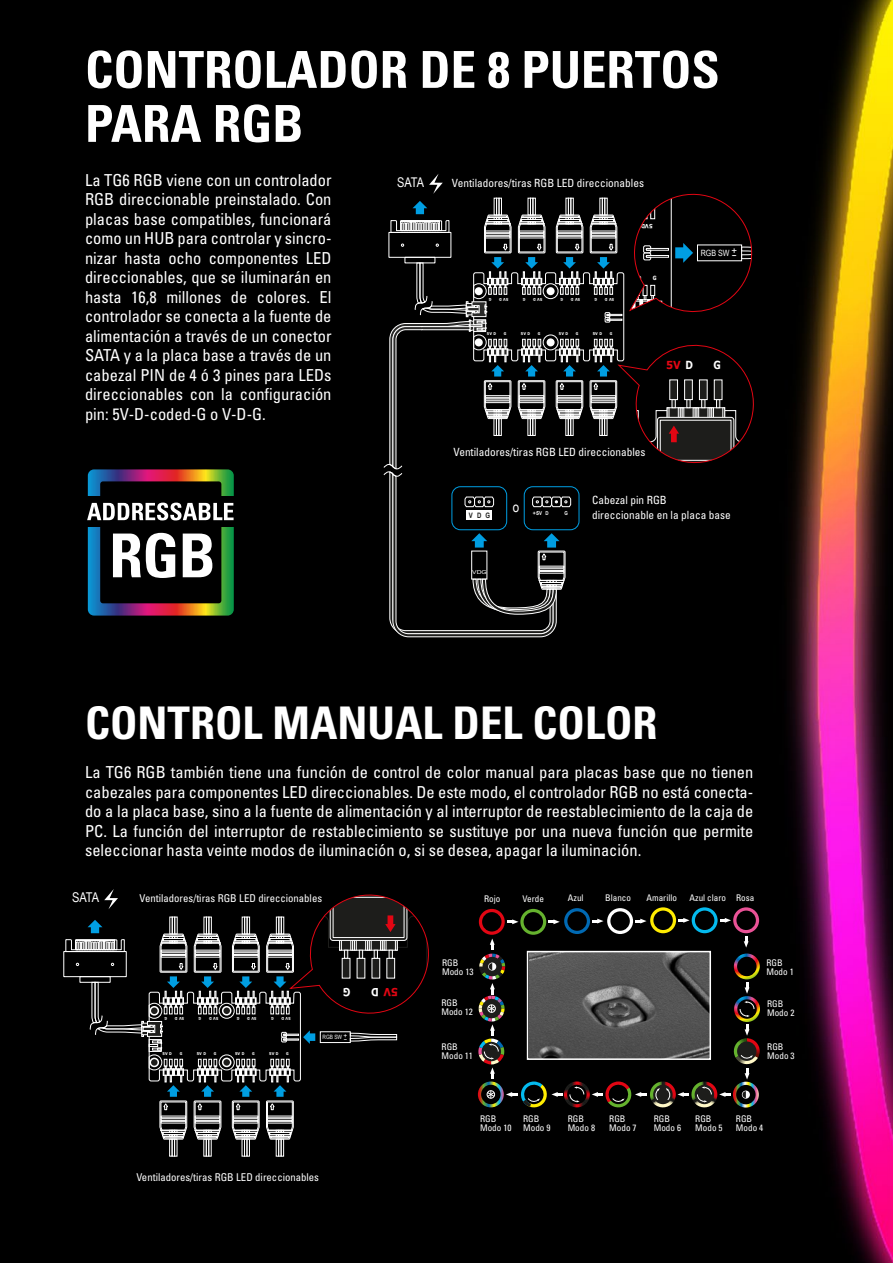
<style>
.page{position:relative;width:893px;height:1263px;background:#fff}
.page>*{position:absolute;margin:0;border:0;box-sizing:border-box;transform-origin:0 0}
.t1{font:700 condensed 51px/54px "Univers";color:#fff}
.t2{font:700 condensed 45px "Univers";color:#fff}
.t3{font:condensed 16.5px/19.5px "Univers";color:#fff;text-align:justify}
.t4{font:14.1px "Arial Narrow";color:#fff}
.t5{font:13.5px "Arial Narrow";color:#fff}
.t6{font:13.35px "Arial Narrow";color:#fff}
.t7{font:condensed 11.25px/15px "Univers";color:#fff}
.t8{font:700 11.25px "Verdana";color:#fff;scale:.82 1}
.t9{font:700 11.1px "Verdana";color:#e20613;scale:.91 1}
.t10{font:700 11.1px "Verdana";color:#fff;scale:.82 1}
.t11{font:condensed 10.8px "Univers";color:#fff}
.t12{font:condensed 9.15px/9.1px "Univers";color:#fff}
.t13{font:8.7px "Arial Narrow";color:#fff}
.t14{font:700 7.5px "Arial";color:#1d1d1b;scale:.8 1}
.t15{font:5.85px "Arial Narrow";color:#fff}
.t16{font:700 5.7px "Verdana";color:#fff;scale:.91 1}
.t17{font:700 5.7px "Verdana";color:#fff;scale:.82 1}
.t18{font:700 5.4px "Arial";color:#fff}
.t19{font:5.4px "Arial";color:#fff;scale:1.25 1}
.t20{font:700 5.4px "Arial Narrow";color:#fff}
.t21{font:700 3.9px "Verdana";color:#fff;scale:.91 1}
.t22{font:700 3.9px "Verdana";color:#fff;scale:.82 1}
.s1{font-family:"Arial";font-size:9.75px}
.s2{color:#fff}
.s3{font-family:"Arial Narrow"}
.s4{font-size:11.25px;color:#fff}
.s5{font-family:"Arial";font-size:6.6px}
</style>
<div class="page">
<img style="left:0;top:0;width:893px;height:1263px">
<div style="left:79px;top:461px;width:163px;height:163px;background:#000;border-radius:12px"></div>
<svg style="left:87px;top:469px;width:147px;height:147px"></svg>
<svg style="left:383px;top:174px;width:378px;height:463px;background:#151516"></svg>
<svg style="left:66px;top:887px;width:370px;height:269px;background:#1c1c1c"></svg>
<svg style="left:478px;top:907px;width:282px;height:202px;background:#1b1914"></svg>
<img style="left:530px;top:954px;width:178px;height:103px">
<div style="left:527px;top:951px;width:184px;height:109px;border:2px solid #fff"></div>
<h1 class="t1" style="left:85px;top:43px;width:636px">CONTROLADOR DE 8 PUERTOS<br>PARA RGB</h1>
<p class="t3" style="left:85px;top:170px;width:248px">La TG6 RGB viene con un controlador RGB direccionable preinstalado. Con placas base compatibles, funcionará como un HUB para controlar y sincro&shy;nizar hasta ocho componentes LED direccionables, que se iluminarán en hasta 16,8 millones de colores. El controlador se conecta a la fuente de alimentación a través de un conector SATA y a la placa base a través de un cabezal PIN de 4 ó 3 pines para LEDs direccionables con la configuración pin: 5V-D-coded-G o V-D-G.</p>
<p class="t6" style="left:397px;top:172px;width:29px">SATA</p>
<p class="t7" style="left:452px;top:175px;width:194px">Ventiladores/tiras RGB LED direccionables</p>
<p class="t22" style="left:491px;top:302px;width:5px;rotate:-180deg">G</p>
<p class="t21" style="left:508px;top:302px;width:12px;rotate:-180deg">5V D</p>
<p class="t22" style="left:525px;top:302px;width:5px;rotate:-180deg">G</p>
<p class="t21" style="left:542px;top:302px;width:12px;rotate:-180deg">5V D</p>
<p class="t22" style="left:563px;top:302px;width:5px;rotate:-180deg">G</p>
<p class="t21" style="left:580px;top:302px;width:12px;rotate:-180deg">5V D</p>
<p class="t22" style="left:597px;top:302px;width:5px;rotate:-180deg">G</p>
<p class="t21" style="left:614px;top:302px;width:12px;rotate:-180deg">5V D</p>
<p class="t21" style="left:487px;top:331px;width:12px">5V D</p>
<p class="t22" style="left:504px;top:331px;width:5px">G</p>
<p class="t21" style="left:521px;top:331px;width:12px">5V D</p>
<p class="t22" style="left:538px;top:331px;width:5px">G</p>
<p class="t21" style="left:559px;top:331px;width:12px">5V D</p>
<p class="t22" style="left:576px;top:331px;width:5px">G</p>
<p class="t21" style="left:593px;top:331px;width:12px">5V D</p>
<p class="t22" style="left:610px;top:331px;width:5px">G</p>
<p class="t16" style="left:653px;top:230px;width:14px;rotate:-180deg">5VD</p>
<p class="t17" style="left:653px;top:273px;width:6px">G</p>
<p class="t13" style="left:701px;top:246px;width:38px">RGB SW <sup>+</sup><span class="s1">-</span></p>
<p class="t9" style="left:666px;top:357px;width:31px">5V <span class="s2">D</span></p>
<p class="t10" style="left:714px;top:357px;width:11px">G</p>
<p class="t7" style="left:453px;top:444px;width:194px">Ventiladores/tiras RGB LED direccionables</p>
<p class="t14" style="left:469px;top:510px;width:28px">V D G</p>
<p class="t19" style="left:472px;top:568px;width:13px">VDG</p>
<p class="t4" style="left:513px;top:496px;width:8px">o</p>
<p class="t18" style="left:533px;top:509px;width:17px">+5<span class="s3">V D</span></p>
<p class="t20" style="left:564px;top:509px;width:5px">G</p>
<p class="t7" style="left:592px;top:492px;width:140px">Cabezal pin RGB direccionable en la placa base</p>
<h2 class="t2" style="left:85px;top:696px;width:574px">CONTROL MANUAL DEL COLOR</h2>
<p class="t3" style="left:85px;top:762px;width:670px">La TG6 RGB también tiene una función de control de color manual para placas base que no tienen cabezales para componentes LED direccionables. De este modo, el controlador RGB no está conecta&shy;do a la placa base, sino a la fuente de alimentación y al interruptor de reestablecimiento de la caja de PC. La función del interruptor de restablecimiento se sustituye por una nueva función que permite seleccionar hasta veinte modos de iluminación o, si se desea, apagar la iluminación.</p>
<p class="t5" style="left:72px;top:888px;width:29px">SATA</p>
<p class="t11" style="left:139px;top:892px;width:184px">Ventiladores/tiras RGB LED direccionables</p>
<p class="t22" style="left:167px;top:1021px;width:5px;rotate:-180deg">G</p>
<p class="t21" style="left:184px;top:1021px;width:12px;rotate:-180deg">5V D</p>
<p class="t22" style="left:201px;top:1021px;width:5px;rotate:-180deg">G</p>
<p class="t21" style="left:218px;top:1021px;width:12px;rotate:-180deg">5V D</p>
<p class="t22" style="left:239px;top:1021px;width:5px;rotate:-180deg">G</p>
<p class="t21" style="left:257px;top:1021px;width:12px;rotate:-180deg">5V D</p>
<p class="t22" style="left:274px;top:1021px;width:5px;rotate:-180deg">G</p>
<p class="t21" style="left:291px;top:1021px;width:12px;rotate:-180deg">5V D</p>
<p class="t21" style="left:163px;top:1051px;width:12px">5V D</p>
<p class="t22" style="left:180px;top:1051px;width:5px">G</p>
<p class="t21" style="left:197px;top:1051px;width:12px">5V D</p>
<p class="t22" style="left:214px;top:1051px;width:5px">G</p>
<p class="t21" style="left:235px;top:1051px;width:12px">5V D</p>
<p class="t22" style="left:252px;top:1051px;width:5px">G</p>
<p class="t21" style="left:269px;top:1051px;width:12px">5V D</p>
<p class="t22" style="left:286px;top:1051px;width:5px">G</p>
<p class="t8" style="left:351px;top:1000px;width:11px;rotate:-180deg">G</p>
<p class="t9" style="left:398px;top:999px;width:31px;rotate:-180deg">5V <span class="s4">D</span></p>
<p class="t15" style="left:323px;top:1033px;width:26px">RGB SW <sup>+</sup><span class="s5">-</span></p>
<p class="t11" style="left:136px;top:1170px;width:184px">Ventiladores/tiras RGB LED direccionables</p>
<p class="t12" style="left:484px;top:894px;width:18px">Rojo</p>
<p class="t12" style="left:523px;top:894px;width:23px">Verde</p>
<p class="t12" style="left:568px;top:893px;width:17px">Azul</p>
<p class="t12" style="left:605px;top:893px;width:27px">Blanco</p>
<p class="t12" style="left:647px;top:892px;width:32px">Amarillo</p>
<p class="t12" style="left:690px;top:892px;width:66px">Azul claro Rosa</p>
<p class="t12" style="left:442px;top:958px;width:33px">RGB<br>Modo 13</p>
<p class="t12" style="left:441px;top:998px;width:33px">RGB<br>Modo 12</p>
<p class="t12" style="left:442px;top:1042px;width:33px">RGB<br>Modo 11</p>
<p class="t12" style="left:766px;top:958px;width:29px">RGB<br>Modo 1</p>
<p class="t12" style="left:767px;top:999px;width:29px">RGB<br>Modo 2</p>
<p class="t12" style="left:767px;top:1042px;width:29px">RGB<br>Modo 3</p>
<p class="t12" style="left:480px;top:1114px;width:33px">RGB<br>Modo 10</p>
<p class="t12" style="left:523px;top:1114px;width:29px">RGB<br>Modo 9</p>
<p class="t12" style="left:568px;top:1114px;width:29px">RGB<br>Modo 8</p>
<p class="t12" style="left:609px;top:1114px;width:29px">RGB<br>Modo 7</p>
<p class="t12" style="left:654px;top:1114px;width:29px">RGB<br>Modo 6</p>
<p class="t12" style="left:695px;top:1114px;width:29px">RGB<br>Modo 5</p>
<p class="t12" style="left:736px;top:1114px;width:29px">RGB<br>Modo 4</p>
</div>
